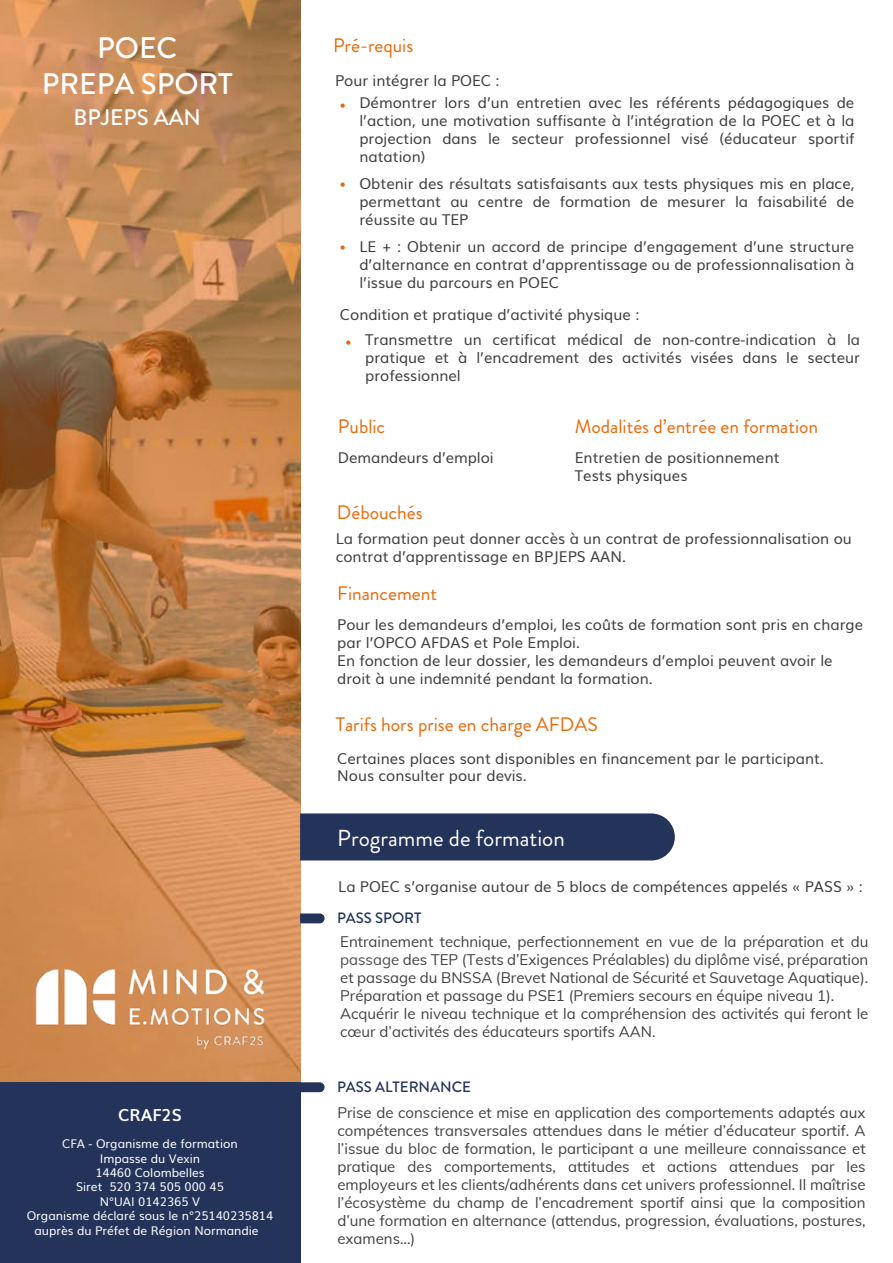
<style>
.page{position:relative;width:893px;height:1263px;background:#fff}
.page>*{position:absolute;margin:0;border:0;box-sizing:border-box;transform-origin:0 0}
.t1{font:500 29.7px/35.7px "Brandon Grotesque";color:#fff;text-align:center}
.t2{font:23.1px "Brandon Grotesque";color:#fff}
.t3{font:500 22.5px "Brandon Grotesque";color:#fff}
.t4{font:19.5px "Brandon Grotesque";color:#ea6808}
.t5{font:700 16.5px "Muli";letter-spacing:-.005em;color:#fff}
.t6{font:15px/18px "Muli";color:#404040}
.t7{font:15px "Muli";color:#404040}
.t8{font:500 15px "Brandon Grotesque";color:#23335a}
.t9{font:14.85px/17.9px "Muli";color:#404040;text-align:justify}
.t10{font:12px/14.4px "Muli";color:#fff;text-align:center}
.s1{color:#4d4d4d}
</style>
<div class="page">
<svg style="left:0;top:0;width:300px;height:1082px;background:#c1834f"></svg>
<div style="left:300px;top:813px;width:375px;height:47px;background:#23335a"></div>
<svg style="left:300px;top:913px;width:25px;height:10px"></svg>
<svg style="left:300px;top:1082px;width:25px;height:10px"></svg>
<div style="left:0;top:1082px;width:300px;height:181px;background:#23335a"></div>
<svg style="left:340px;top:103px;width:5px;height:5px"></svg>
<svg style="left:340px;top:182px;width:5px;height:5px"></svg>
<img style="left:34px;top:968px;width:232px;height:81px">
<svg style="left:340px;top:245px;width:5px;height:5px"></svg>
<svg style="left:346px;top:340px;width:4px;height:5px"></svg>
<h1 class="t1" style="left:42px;top:30px;width:193px">POEC<br>PREPA SPORT</h1>
<h3 class="t3" style="left:74px;top:102px;width:129px">BPJEPS AAN</h3>
<p class="t5" style="left:118px;top:1102px;width:65px">CRAF2S</p>
<p class="t10" style="left:27px;top:1136px;width:248px">CFA - Organisme de formation<br>Impasse du Vexin<br>14460 Colombelles<br>Siret 520 374 505 000 45<br>N°UAI 0142365 V<br>Organisme déclaré sous le n°25140235814 auprès du Préfet de Région Normandie</p>
<h3 class="t4" style="left:333px;top:32px;width:82px">Pré-requis</h3>
<p class="t9" style="left:359px;top:93px;width:496px">Démontrer lors d’un entretien avec les référents pédagogiques de l’action, une motivation suffisante à l’intégration de la POEC et à la projection dans le secteur professionnel visé (éducateur sportif natation)</p>
<p class="t9" style="left:359px;top:174px;width:496px">Obtenir des résultats satisfaisants aux tests physiques mis en place, permettant au centre de formation de mesurer la faisabilité de réussite au TEP</p>
<p class="t9" style="left:359px;top:236px;width:496px">LE + : Obtenir un accord de principe d’engagement d’une structure d’alternance en contrat d’apprentissage ou de professionnalisation à l’issue du parcours en POEC</p>
<p class="t7" style="left:335px;top:68px;width:166px">Pour intégrer la POEC :</p>
<p class="t7" style="left:340px;top:303px;width:301px">Condition et pratique d’activité physique :</p>
<p class="t9" style="left:365px;top:330px;width:496px">Transmettre un certificat médical de non-contre-indication à la pratique et à l’encadrement des activités visées dans le secteur professionnel</p>
<h3 class="t4" style="left:338px;top:413px;width:49px">Public</h3>
<p class="t9" style="left:338px;top:448px;width:157px">Demandeurs d’emploi</p>
<h3 class="t4" style="left:337px;top:499px;width:87px">Débouchés</h3>
<h3 class="t4" style="left:575px;top:413px;width:245px">Modalités d’entrée en formation</h3>
<p class="t9" style="left:575px;top:448px;width:206px">Entretien de positionnement<br>Tests physiques</p>
<p class="t9" style="left:336px;top:529px;width:518px">La formation peut donner accès à un contrat de professionnalisation ou contrat d’apprentissage en BPJEPS AAN.</p>
<h3 class="t4" style="left:337px;top:580px;width:102px">Financement</h3>
<p class="t9" style="left:337px;top:615px;width:527px;text-align:left">Pour les demandeurs d’emploi, les coûts de formation sont pris en charge par l’OPCO AFDAS et Pole Emploi.<br>En fonction de leur dossier, les demandeurs d’emploi peuvent avoir le droit à une indemnité pendant la formation.</p>
<h3 class="t4" style="left:336px;top:711px;width:264px">Tarifs hors prise en charge AFDAS</h3>
<p class="t9" style="left:337px;top:748px;width:488px">Certaines places sont disponibles en financement par le participant.<br>Nous consulter pour devis.</p>
<h2 class="t2" style="left:337px;top:822px;width:229px">Programme de formation</h2>
<p class="t9" style="left:338px;top:876px;width:526px">La POEC s’organise autour de 5 blocs de compétences appelés « PASS » :</p>
<p class="t8" style="left:337px;top:908px;width:86px">PASS SPORT</p>
<p class="t6" style="left:340px;top:932px;width:530px">Entrainement technique, perfectionnement en vue de la préparation et du <span class="s1">passage</span> des TEP (Tests d’Exigences Préalables) du diplôme visé, préparation et passage du BNSSA (Brevet National de Sécurité et Sauvetage Aquatique).<br>Préparation et passage du PSE1 (Premiers secours en équipe niveau 1).<br>Acquérir le niveau technique et la compréhension des activités qui feront le cœur d’activités des éducateurs sportifs AAN.</p>
<p class="t8" style="left:337px;top:1077px;width:135px">PASS ALTERNANCE</p>
<p class="t6" style="left:337px;top:1103px;width:530px;text-align:justify">Prise de conscience et mise en application des comportements adaptés aux compétences transversales attendues dans le métier d’éducateur sportif. A l’issue du bloc de formation, le participant a une meilleure connaissance et pratique des comportements, attitudes et actions attendues par les employeurs et les clients/adhérents dans cet univers professionnel. Il maîtrise l’écosystème du champ de l’encadrement sportif ainsi que la composition d’une formation en alternance (attendus, progression, évaluations, postures, examens…)</p>
</div>
